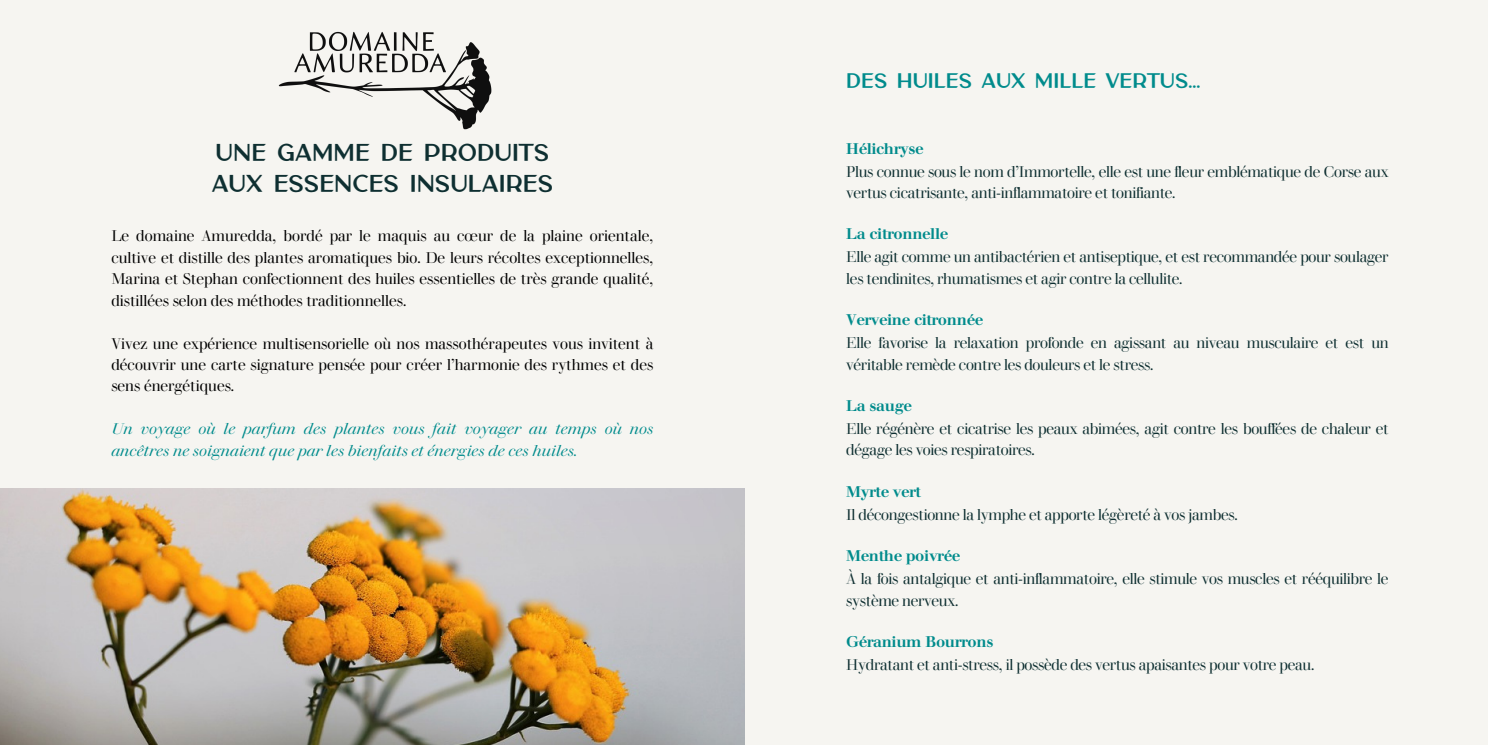
<style>
.page{position:relative;width:1488px;height:745px;background:#fff}
.page>*{position:absolute;margin:0;border:0;box-sizing:border-box;transform-origin:0 0}
.t1{font:700 22.5px/31.4px "Carla Sans";color:#0e2f31}
.t2{font:700 19.38px "Carla Sans";color:#008b8c}
.t3{font:15.25px/21.4px "Walbaum Display";letter-spacing:-.02em;color:#0e2f31}
.t4{font:15.25px/21.4px "Walbaum Display";color:#000;text-align:justify}
.t5{font:italic 15.25px/21.4px "Walbaum Display";color:#008b8c}
.t6{font:500 15.25px "Walbaum";letter-spacing:-.02em;color:#008b8c}
</style>
<div class="page">
<div style="left:0;top:0;width:1488px;height:744px;background:#f6f5f1"></div>
<img style="left:0;top:488px;width:744px;height:256px">
<img style="left:278px;top:31px;width:214px;height:99px">
<p class="t1" style="left:212px;top:138px;width:343px">UNE GAMME DE PRODUITS<br>AUX ESSENCES INSULAIRES</p>
<p class="t4" style="left:111px;top:225px;width:543px">Le domaine Amuredda, bordé par le maquis au cœur de la plaine orientale, cultive et distille des plantes aromatiques bio. De leurs récoltes exceptionnelles, Marina et Stephan confectionnent des huiles essentielles de très grande qualité, distillées selon des méthodes traditionnelles.</p>
<p class="t4" style="left:111px;top:332px;width:543px">Vivez une expérience multisensorielle où nos massothérapeutes vous invitent à découvrir une carte signature pensée pour créer l’harmonie des rythmes et des sens énergétiques.</p>
<p class="t5" style="left:111px;top:418px;width:543px">Un voyage où le parfum des plantes vous fait voyager au temps où nos ancêtres ne soignaient que par les bienfaits et énergies de ces huiles.</p>
<h1 class="t2" style="left:846px;top:70px;width:355px">DES HUILES AUX MILLE VERTUS...</h1>
<p class="t6" style="left:846px;top:143px;width:79px">Hélichryse</p>
<p class="t3" style="left:846px;top:160px;width:544px">Plus connue sous le nom d’Immortelle, elle est une fleur emblématique de Corse aux vertus cicatrisante, anti-inflammatoire et tonifiante.</p>
<p class="t6" style="left:846px;top:228px;width:103px">La citronnelle</p>
<p class="t3" style="left:846px;top:246px;width:544px">Elle agit comme un antibactérien et antiseptique, et est recommandée pour soulager les tendinites, rhumatismes et agir contre la cellulite.</p>
<h2 class="t6" style="left:846px;top:314px;width:138px">Verveine citronnée</h2>
<p class="t3" style="left:846px;top:332px;width:544px">Elle favorise la relaxation profonde en agissant au niveau musculaire et est un véritable remède contre les douleurs et le stress.</p>
<p class="t6" style="left:846px;top:400px;width:67px">La sauge</p>
<p class="t3" style="left:846px;top:417px;width:544px">Elle régénère et cicatrise les peaux abimées, agit contre les bouffées de chaleur et dégage les voies respiratoires.</p>
<p class="t6" style="left:846px;top:486px;width:76px">Myrte vert</p>
<p class="t3" style="left:846px;top:503px;width:393px">Il décongestionne la lymphe et apporte légèreté à vos jambes.</p>
<p class="t6" style="left:846px;top:550px;width:115px">Menthe poivrée</p>
<p class="t3" style="left:846px;top:567px;width:544px">À la fois antalgique et anti-inflammatoire, elle stimule vos muscles et rééquilibre le système nerveux.</p>
<p class="t6" style="left:846px;top:636px;width:149px">Géranium Bourrons</p>
<p class="t3" style="left:846px;top:653px;width:469px">Hydratant et anti-stress, il possède des vertus apaisantes pour votre peau.</p>
</div>
